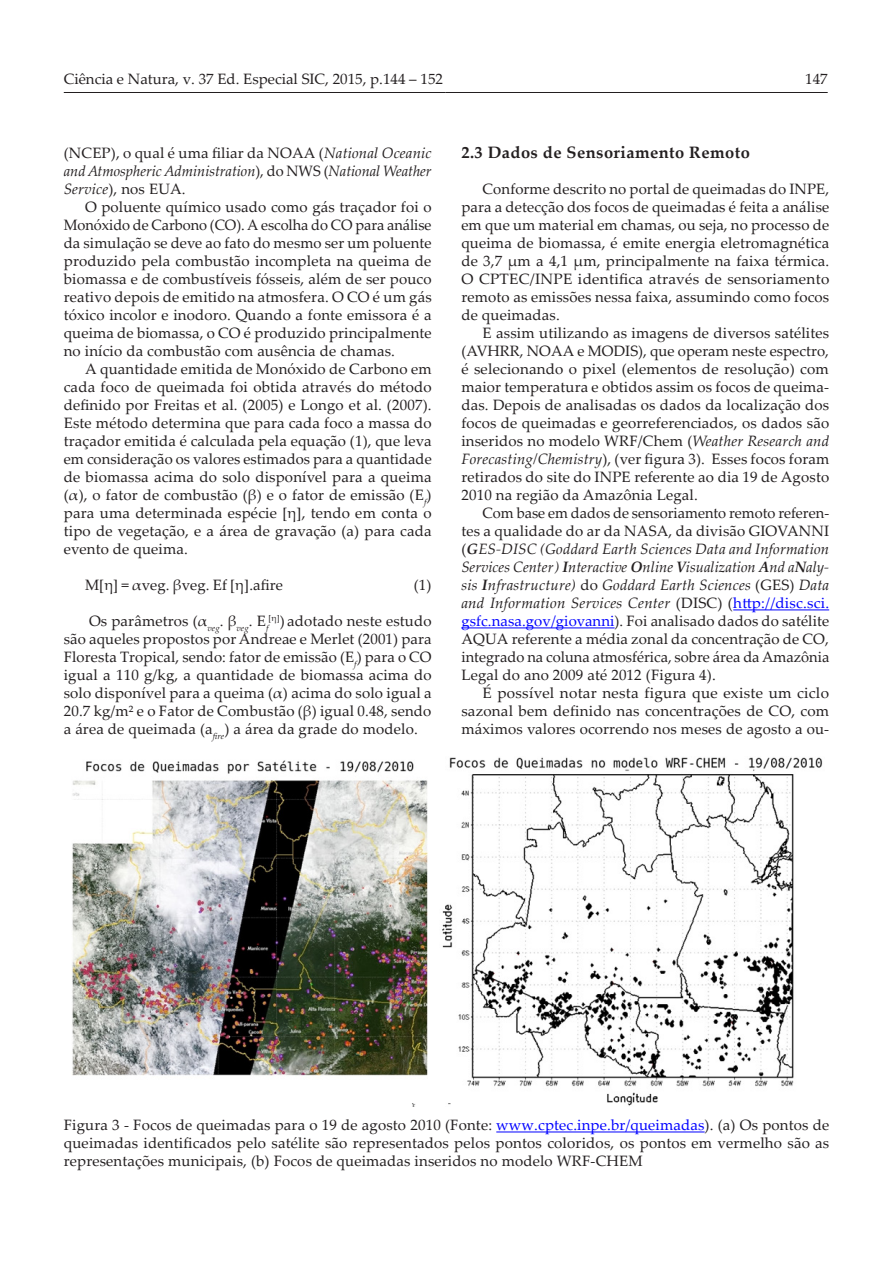
<style>
.page{position:relative;width:893px;height:1263px;background:#fff}
.page>*{position:absolute;margin:0;border:0;box-sizing:border-box;transform-origin:0 0}
._1_1_TItulo{font:700 16.5px "Palatino Linotype";letter-spacing:.025em;color:#231f20}
.TextoCORRIDO{font:15px/18px "Palatino Linotype";letter-spacing:.01em;color:#231f20;text-align:justify}
.LegendaFIGURA{font:15px/18px "Palatino Linotype";letter-spacing:.01em;color:#231f20;text-align:justify}
.TextoCORRIDO-2{font:italic 15px/18px "Palatino Linotype";color:#231f20;text-align:justify}
.s1{font-style:normal}
.s2{font-style:italic}
.s3{font-weight:700;font-style:italic}
.s4{color:#00f}
</style>
<div class="page">
<hr style="left:64px;top:92px;width:382px;height:1px;background:#231f20">
<hr style="left:446px;top:92px;width:382px;height:1px;background:#231f20">
<hr style="left:733px;top:609px;width:96px;height:1px;background:#00f">
<hr style="left:461px;top:627px;width:154px;height:1px;background:#00f">
<img style="left:72px;top:757px;width:751px;height:349px">
<hr style="left:496px;top:1131px;width:209px;height:1px;background:#00f">
<p class="TextoCORRIDO" style="left:64px;top:69px;width:381px">Ciência e Natura, v. 37 Ed. Especial SIC, 2015, p.144 – 152</p>
<p class="TextoCORRIDO" style="left:805px;top:69px;width:24px">147</p>
<p class="TextoCORRIDO-2" style="left:64px;top:144px;width:369px"><span class="s1">(NCEP), o qual é uma filiar da NOAA (</span>National Oceanic and Atmospheric Administration<span class="s1">), do NWS (</span>National Weather Service<span class="s1">), nos EUA.</span></p>
<p class="TextoCORRIDO" style="left:64px;top:198px;width:369px;text-indent:21px">O poluente químico usado como gás traçador foi o Monóxido de Carbono (CO). A escolha do CO para análise da simulação se deve ao fato do mesmo ser um poluente produzido pela combustão incompleta na queima de biomassa e de combustíveis fósseis, além de ser pouco reativo depois de emitido na atmosfera. O CO é um gás tóxico incolor e inodoro. Quando a fonte emissora é a queima de biomassa, o CO é produzido principalmente no início da combustão com ausência de chamas.</p>
<p class="TextoCORRIDO" style="left:64px;top:360px;width:369px;text-indent:21px">A quantidade emitida de Monóxido de Carbono em cada foco de queimada foi obtida através do método definido por Freitas et al. (2005) e Longo et al. (2007).<br>Este método determina que para cada foco a massa do traçador emitida é calculada pela equação (1), que leva em consideração os valores estimados para a quantidade de biomassa acima do solo disponível para a queima (α), o fator de combustão (β) e o fator de emissão (E<sub>f</sub>) para uma determinada espécie [η], tendo em conta o tipo de vegetação, e a área de gravação (a) para cada evento de queima.</p>
<p class="TextoCORRIDO" style="left:85px;top:576px;width:200px">M[η] = αveg. βveg. Ef [η].afire</p>
<p class="TextoCORRIDO" style="left:414px;top:576px;width:19px">(1)</p>
<p class="TextoCORRIDO" style="left:64px;top:612px;width:369px;text-indent:25px">Os parâmetros (α<sub>veg</sub>. β<sub>veg</sub>. E<sub>f</sub><sup>[η]</sup>) adotado neste estudo são aqueles propostos por Andreae e Merlet (2001) para Floresta Tropical, sendo: fator de emissão (E<sub>f</sub>) para o CO igual a 110 g/kg, a quantidade de biomassa acima do solo disponível para a queima (α) acima do solo igual a 20.7 kg/m² e o Fator de Combustão (β) igual 0.48, sendo a área de queimada (a<sub>fire</sub>) a área da grade do modelo.</p>
<p class="_1_1_TItulo" style="left:461px;top:141px;width:290px">2.3 Dados de Sensoriamento Remoto</p>
<p class="TextoCORRIDO" style="left:461px;top:180px;width:369px;text-indent:21px">Conforme descrito no portal de queimadas do INPE, para a detecção dos focos de queimadas é feita a análise em que um material em chamas, ou seja, no processo de queima de biomassa, é emite energia eletromagnética de 3,7 µm a 4,1 µm, principalmente na faixa térmica.<br>O CPTEC/INPE identifica através de sensoriamento remoto as emissões nessa faixa, assumindo como focos de queimadas.</p>
<p class="TextoCORRIDO" style="left:461px;top:324px;width:369px;text-indent:21px">E assim utilizando as imagens de diversos satélites (AVHRR, NOAA e MODIS), que operam neste espectro, é selecionando o pixel (elementos de resolução) com maior temperatura e obtidos assim os focos de queima&shy;das. Depois de analisadas os dados da localização dos focos de queimadas e georreferenciados, os dados são inseridos no modelo WRF/Chem (<span class="s2">Weather Research and Forecasting/Chemistry</span>), (ver figura 3). Esses focos foram retirados do site do INPE referente ao dia 19 de Agosto 2010 na região da Amazônia Legal.</p>
<p class="TextoCORRIDO" style="left:461px;top:504px;width:369px;text-indent:21px">Com base em dados de sensoriamento remoto referen&shy;tes a qualidade do ar da NASA, da divisão GIOVANNI (<span class="s3">G</span><span class="s2">ES-DISC (Goddard Earth Sciences Data and Information Services Center)</span> <span class="s3">I</span><span class="s2">nteractive</span> <span class="s3">O</span><span class="s2">nline</span> <span class="s3">V</span><span class="s2">isualization</span> <span class="s3">A</span><span class="s2">nd a</span><span class="s3">N</span><span class="s2">aly&shy;sis</span> <span class="s3">I</span><span class="s2">nfrastructure)</span> do <span class="s2">Goddard Earth Sciences</span> (GES) <span class="s2">Data and Information Services Center</span> (DISC) (<span class="s4">http://disc.sci. gsfc.nasa.gov/giovanni</span>). Foi analisado dados do satélite AQUA referente a média zonal da concentração de CO, integrado na coluna atmosférica, sobre área da Amazônia Legal do ano 2009 até 2012 (Figura 4).</p>
<p class="TextoCORRIDO" style="left:461px;top:684px;width:369px;text-indent:21px">É possível notar nesta figura que existe um ciclo sazonal bem definido nas concentrações de CO, com máximos valores ocorrendo nos meses de agosto a ou-</p>
<p class="LegendaFIGURA" style="left:64px;top:1116px;width:767px">Figura 3 - Focos de queimadas para o 19 de agosto 2010 (Fonte: <span class="s4">www.cptec.inpe.br/queimadas</span>). (a) Os pontos de queimadas identificados pelo satélite são representados pelos pontos coloridos, os pontos em vermelho são as representações municipais, (b) Focos de queimadas inseridos no modelo WRF-CHEM</p>
</div>
